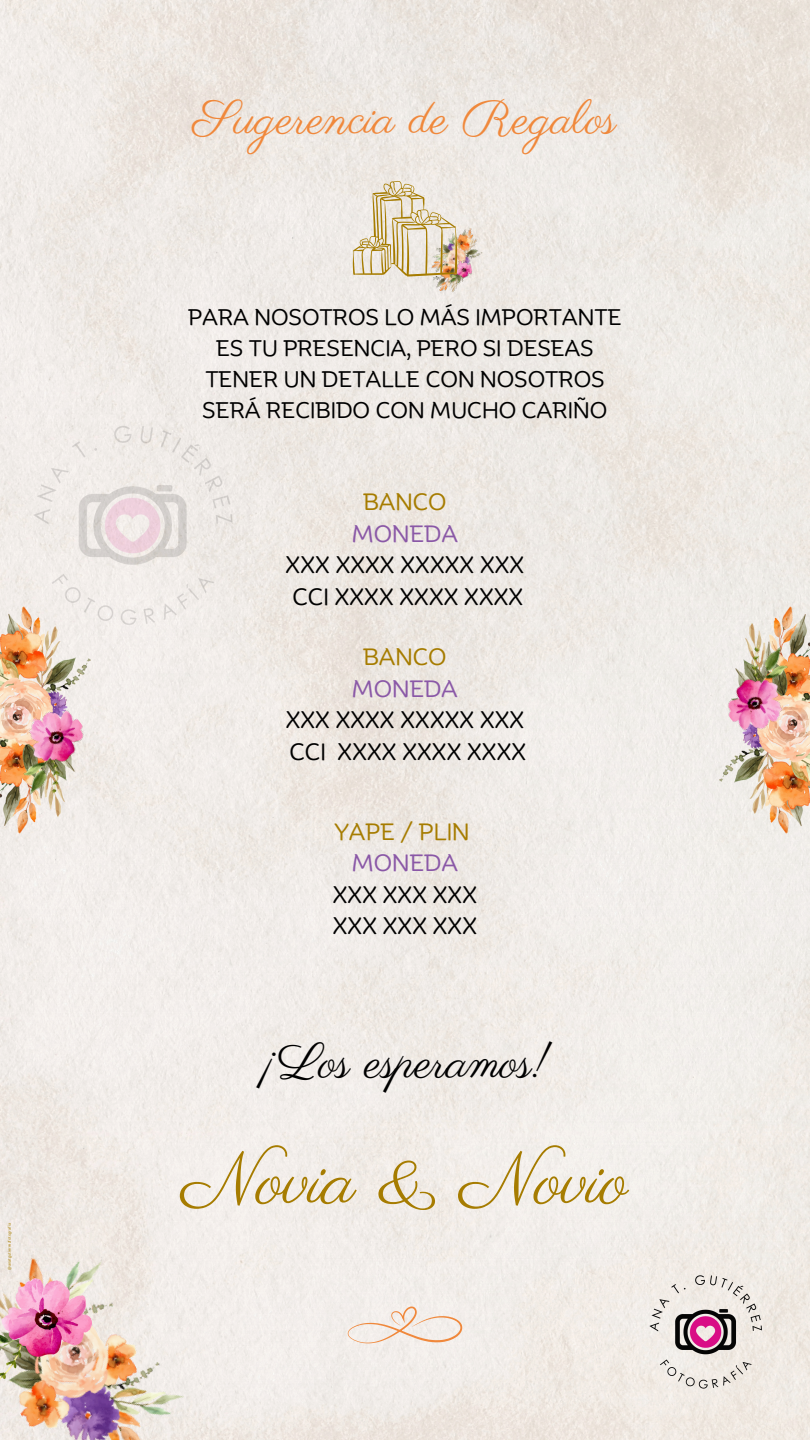
<style>
.page{position:relative;width:810px;height:1440px;background:#fff}
.page>*{position:absolute;margin:0;border:0;box-sizing:border-box;transform-origin:0 0}
.t1{font:73.6px "Parisienne";color:#a67c00}
.t2{font:49px "Parisienne";color:#000}
.t3{font:48px "Parisienne";color:#f0883b}
.t4{font:23px/31.5px "Binate Display";color:#000;text-align:center}
.t5{font:22px/30.8px "Binate Display";color:#000;text-align:center}
.t6{font:3.9px "Canva Sans";color:#a67c00}
.s1{color:#a67c00}
.s2{color:#8a58a7}
</style>
<div class="page">
<img style="left:0;top:0;width:810px;height:1440px">
<img style="left:421px;top:219px;width:69px;height:81px">
<img style="left:445px;top:259px;width:29px;height:26px">
<svg style="left:353px;top:181px;width:104px;height:96px"></svg>
<img style="left:0;top:1225px;width:198px;height:215px">
<img style="left:0;top:1278px;width:91px;height:110px">
<img style="left:0;top:607px;width:91px;height:226px">
<img style="left:0;top:698px;width:105px;height:107px">
<img style="left:719px;top:607px;width:91px;height:226px">
<img style="left:705px;top:635px;width:105px;height:107px">
<svg style="left:348px;top:1307px;width:114px;height:36px"></svg>
<img style="left:646px;top:1273px;width:119px;height:118px">
<img style="left:27px;top:421px;width:210px;height:210px">
<p class="t6" style="left:7px;top:1270px;width:48px;rotate:-90deg">@anatgutierrezfotografia</p>
<h3 class="t3" style="left:193px;top:89px;width:425px">Sugerencia de Regalos</h3>
<h3 class="t5" style="left:188px;top:299px;width:435px">PARA NOSOTROS LO MÁS IMPORTANTE<br>ES TU PRESENCIA, PERO SI DESEAS<br>TENER UN DETALLE CON NOSOTROS<br>SERÁ RECIBIDO CON MUCHO CARIÑO</h3>
<h3 class="t4" style="left:286px;top:483px;width:240px"><span class="s1">BANCO<br></span><span class="s2">MONEDA<br></span>XXX XXXX XXXXX XXX<br>CCI XXXX XXXX XXXX</h3>
<h2 class="t4" style="left:286px;top:638px;width:242px"><span class="s1">BANCO<br></span><span class="s2">MONEDA<br></span>XXX XXXX XXXXX XXX<br>CCI XXXX XXXX XXXX</h2>
<p class="t4" style="left:333px;top:812px;width:146px"><span class="s1">YAPE / PLIN<br></span><span class="s2">MONEDA<br></span>XXX XXX XXX<br>XXX XXX XXX</p>
<h2 class="t2" style="left:260px;top:1032px;width:291px">¡Los esperamos!</h2>
<p class="t1" style="left:182px;top:1136px;width:447px">Novia &amp; Novio</p>
</div>
